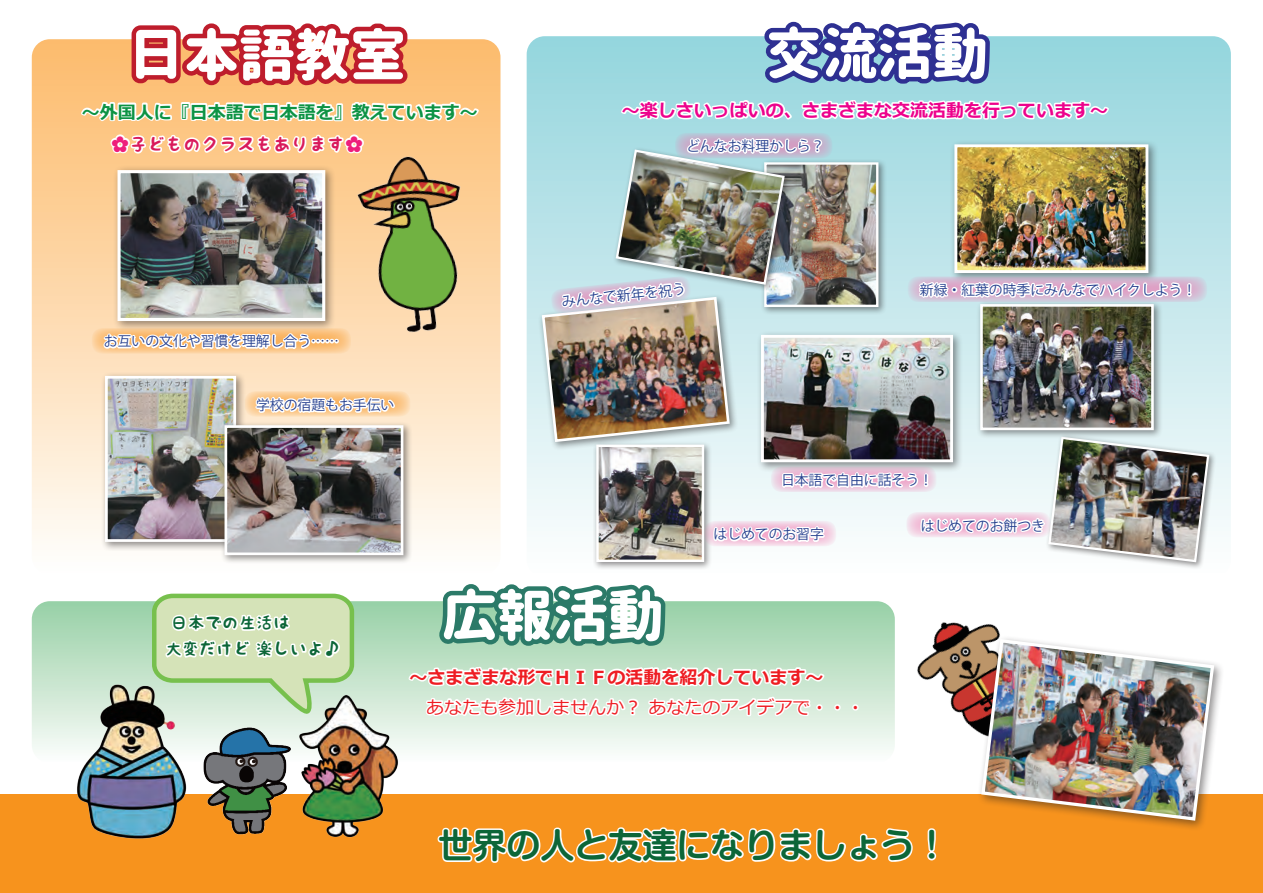
<style>
.page{position:relative;width:1263px;height:893px;background:#fff}
.page>*{position:absolute;margin:0;border:0;box-sizing:border-box;transform-origin:0 0}
.t1{font:55.5px "Gen Jyuu Gothic X P Heavy";color:#fff}
.t2{font:700 34.05px "Shin M Go Pro De";color:#0c6638}
.t3{font:700 18px "Meiryo";color:#ed028c}
.t4{font:18px "Meiryo";color:#ee1d23}
.t5{font:700 18px "Meiryo";color:#ee1d23}
.t6{font:700 18px "Meiryo";color:#0d9344}
.t7{font:18px "K Fhimaji";color:#d91a5b}
.t8{font:16.95px "K Fhimaji";color:#0c6638}
.t9{font:13.8px "Koz Go Pro";color:#253f8e}
</style>
<div class="page">
<svg style="left:1216px;top:36px;width:15px;height:495px;background:#c5e7ec"></svg>
<svg style="left:32px;top:39px;width:29px;height:504px;background:#fdd9ad"></svg>
<svg style="left:32px;top:601px;width:29px;height:149px;background:#c6e4cd"></svg>
<div style="left:0;top:794px;width:1263px;height:99px;background:#f7931d"></div>
<div style="left:976px;top:634px;width:249px;height:197px;background:#231f20;opacity:.5"></div>
<img style="left:61px;top:21px;width:1155px;height:842px">
<h1 class="t1" style="left:128px;top:13px;width:279px">日本語教室</h1>
<h3 class="t6" style="left:82px;top:99px;width:397px">～外国人に『日本語で日本語を』教えています～</h3>
<h3 class="t7" style="left:129px;top:135px;width:217px">子どものクラスもあります</h3>
<p class="t9" style="left:104px;top:332px;width:236px">お互いの文化や習慣を理解し合う......</p>
<p class="t9" style="left:256px;top:396px;width:140px">学校の宿題もお手伝い</p>
<h1 class="t1" style="left:766px;top:12px;width:224px">交流活動</h1>
<h3 class="t3" style="left:622px;top:98px;width:487px">～楽しさいっぱいの、さまざまな交流活動を行っています~</h3>
<p class="t9" style="left:686px;top:137px;width:140px">どんなお料理かしら?</p>
<p class="t9" style="left:561px;top:293px;width:126px;rotate:-6deg">みんなで新年を祝う</p>
<p class="t9" style="left:920px;top:281px;width:278px">新緑・紅葉の時季にみんなでハイクしよう!</p>
<p class="t9" style="left:781px;top:471px;width:154px">日本語で自由に話そう!</p>
<p class="t9" style="left:713px;top:525px;width:112px">はじめてのお習字</p>
<p class="t9" style="left:921px;top:517px;width:126px">はじめてのお餅つき</p>
<p class="t8" style="left:171px;top:613px;width:121px">日本での生活は</p>
<p class="t8" style="left:165px;top:640px;width:177px">大変だけど楽しいよ♪</p>
<h1 class="t1" style="left:441px;top:574px;width:223px">広報活動</h1>
<h3 class="t5" style="left:409px;top:665px;width:415px">～さまざまな形でＨＩＦの活動を紹介しています~</h3>
<h3 class="t4" style="left:426px;top:695px;width:440px">あなたも参加しませんか︖ あなたのアイデアで・・・</h3>
<h2 class="t2" style="left:438px;top:817px;width:512px">世界の人と友達になりましょう!</h2>
</div>
